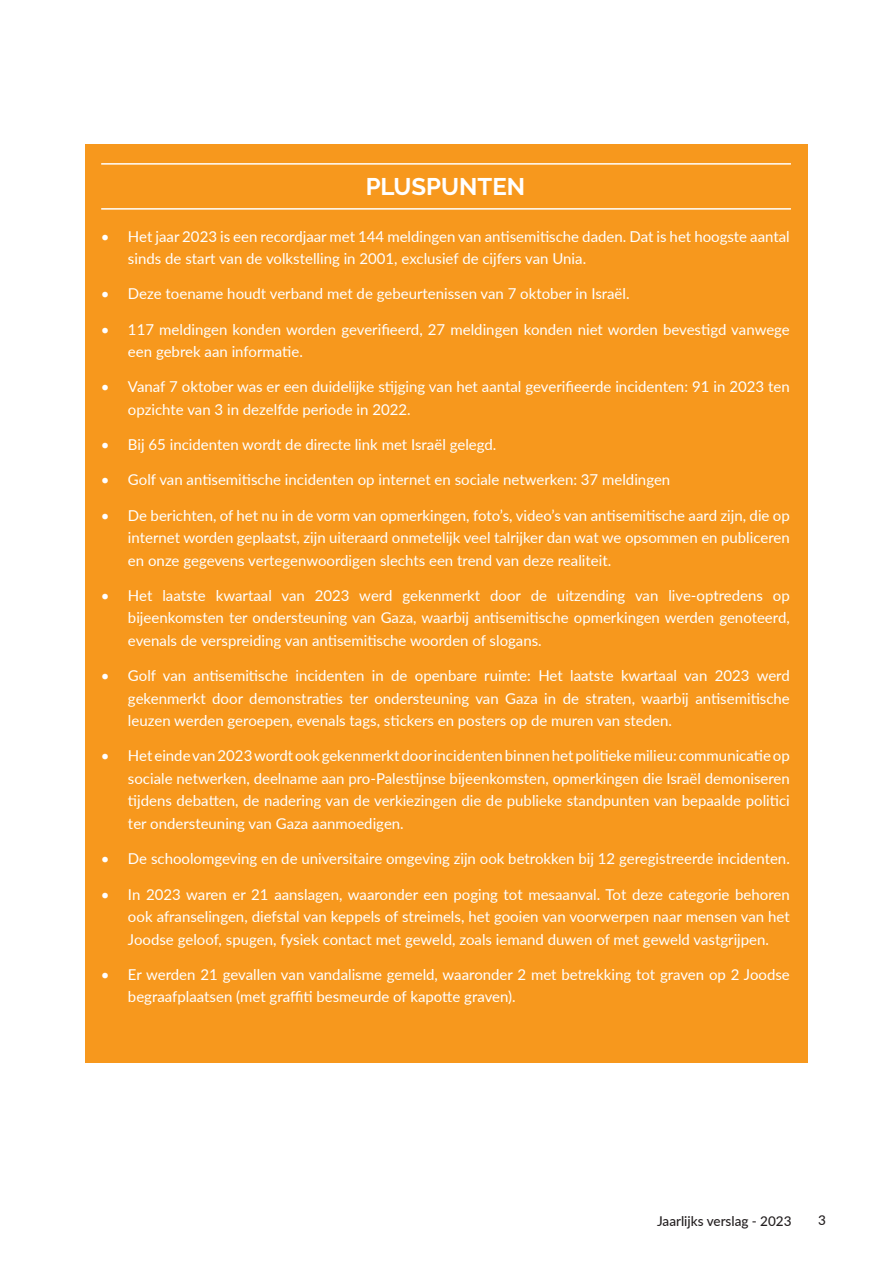
<style>
.page{position:relative;width:893px;height:1263px;background:#fff}
.page>*{position:absolute;margin:0;border:0;box-sizing:border-box;transform-origin:0 0}
.body_text{font:700 24px "Raleway";color:#fff}
.t1{font:15px/22.5px "Lato";color:#fff;text-align:justify}
.t2{font:500 13.5px "Lato";color:#231f20}
</style>
<div class="page">
<div style="left:85px;top:144px;width:723px;height:918px;background:#f7981d"></div>
<hr style="left:101px;top:208px;width:690px;height:2px;background:#fff">
<hr style="left:101px;top:163px;width:690px;height:2px;background:#fff">
<p class="body_text" style="left:366px;top:173px;width:161px">PLUSPUNTEN</p>
<p class="t1" style="left:128px;top:224px;width:663px;text-indent:-27px">• Het jaar 2023 is een recordjaar met 144 meldingen van antisemitische daden. Dat is het hoogste aantal sinds de start van de volkstelling in 2001, exclusief de cijfers van Unia.</p>
<p class="t1" style="left:101px;top:282px;width:530px">• Deze toename houdt verband met de gebeurtenissen van 7 oktober in Israël.</p>
<p class="t1" style="left:128px;top:317px;width:663px;text-indent:-27px">• 117 meldingen konden worden geverifieerd, 27 meldingen konden niet worden bevestigd vanwege een gebrek aan informatie.</p>
<p class="t1" style="left:128px;top:375px;width:663px;text-indent:-27px">• Vanaf 7 oktober was er een duidelijke stijging van het aantal geverifieerde incidenten: 91 in 2023 ten opzichte van 3 in dezelfde periode in 2022.</p>
<p class="t1" style="left:101px;top:433px;width:397px">• Bij 65 incidenten wordt de directe link met Israël gelegd.</p>
<p class="t1" style="left:101px;top:468px;width:571px">• Golf van antisemitische incidenten op internet en sociale netwerken: 37 meldingen</p>
<p class="t1" style="left:128px;top:503px;width:663px;text-indent:-27px">• De berichten, of het nu in de vorm van opmerkingen, foto’s, video’s van antisemitische aard zijn, die op internet worden geplaatst, zijn uiteraard onmetelijk veel talrijker dan wat we opsommen en publiceren en onze gegevens vertegenwoordigen slechts een trend van deze realiteit.</p>
<p class="t1" style="left:128px;top:584px;width:663px;text-indent:-27px">• Het laatste kwartaal van 2023 werd gekenmerkt door de uitzending van live-optredens op bijeenkomsten ter ondersteuning van Gaza, waarbij antisemitische opmerkingen werden genoteerd, evenals de verspreiding van antisemitische woorden of slogans.</p>
<p class="t1" style="left:128px;top:664px;width:663px;text-indent:-27px">• Golf van antisemitische incidenten in de openbare ruimte: Het laatste kwartaal van 2023 werd gekenmerkt door demonstraties ter ondersteuning van Gaza in de straten, waarbij antisemitische leuzen werden geroepen, evenals tags, stickers en posters op de muren van steden.</p>
<p class="t1" style="left:128px;top:744px;width:663px;text-indent:-27px">• Het einde van 2023 wordt ook gekenmerkt door incidenten binnen het politieke milieu: communicatie op sociale netwerken, deelname aan pro-Palestijnse bijeenkomsten, opmerkingen die Israël demoniseren tijdens debatten, de nadering van de verkiezingen die de publieke standpunten van bepaalde politici ter ondersteuning van Gaza aanmoedigen.</p>
<p class="t1" style="left:101px;top:847px;width:690px">• De schoolomgeving en de universitaire omgeving zijn ook betrokken bij 12 geregistreerde incidenten.</p>
<p class="t1" style="left:128px;top:882px;width:663px;text-indent:-27px">• In 2023 waren er 21 aanslagen, waaronder een poging tot mesaanval. Tot deze categorie behoren ook afranselingen, diefstal van keppels of streimels, het gooien van voorwerpen naar mensen van het Joodse geloof, spugen, fysiek contact met geweld, zoals iemand duwen of met geweld vastgrijpen.</p>
<p class="t1" style="left:128px;top:962px;width:663px;text-indent:-27px">• Er werden 21 gevallen van vandalisme gemeld, waaronder 2 met betrekking tot graven op 2 Joodse begraafplaatsen (met graffiti besmeurde of kapotte graven).</p>
<p class="t2" style="left:657px;top:1211px;width:136px">Jaarlijks verslag - 2023</p>
<p class="t2" style="left:818px;top:1211px;width:9px">3</p>
</div>
